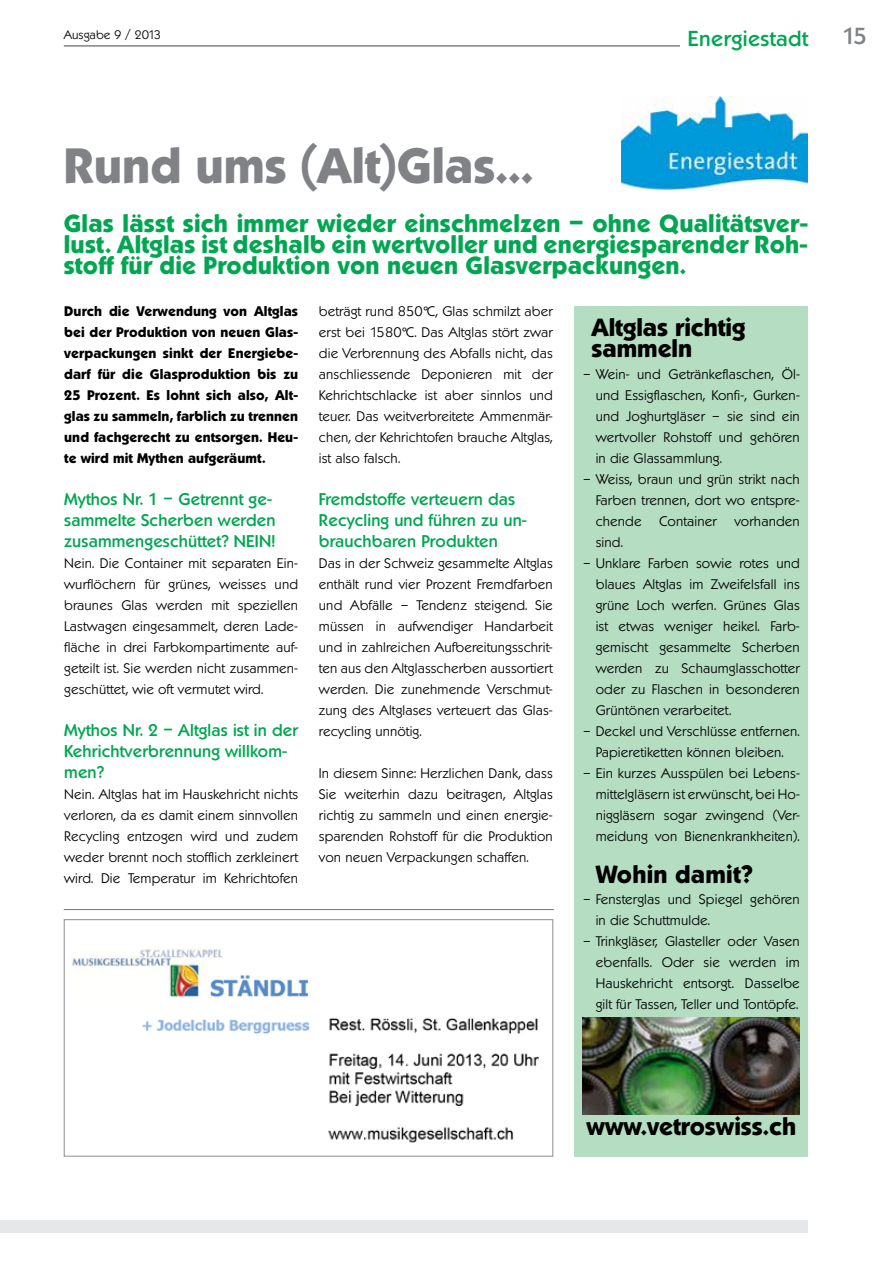
<style>
.page{position:relative;width:893px;height:1263px;background:#fff}
.page>*{position:absolute;margin:0;border:0;box-sizing:border-box;transform-origin:0 0}
.t1{font:700 48px "Koblenz TS";color:#808285}
.t2{font:700 24px/21px "Koblenz TS";letter-spacing:.01em;color:#00a651;text-align:justify}
.t3{font:700 24px/21px "Koblenz TS";color:#000}
.t4{font:500 22.5px "Koblenz TS";color:#808285}
.t5{font:500 21px "Koblenz TS";letter-spacing:.02em;color:#00a651}
.t6{font:500 16.5px/21px "Koblenz TS";letter-spacing:.01em;color:#00a651}
.t7{font:300 13.5px/21px "Koblenz TS";letter-spacing:.01em;color:#000;text-align:justify}
.t8{font:700 13.5px/21px "Koblenz TS";letter-spacing:.01em;color:#000;text-align:justify}
.t9{font:300 12px "Koblenz TS";color:#000}
</style>
<div class="page">
<div style="left:0;top:1220px;width:808px;height:13px;background:#e6e7e8"></div>
<hr style="left:64px;top:45px;width:744px;height:2px;background:#808285">
<img style="left:621px;top:96px;width:187px;height:94px">
<div style="left:680px;top:31px;width:128px;height:34px;background:#fff"></div>
<hr style="left:64px;top:909px;width:490px;height:1px;background:#808285">
<div style="left:574px;top:306px;width:234px;height:851px;background:#b4ddc1"></div>
<img style="left:583px;top:1017px;width:217px;height:97px">
<img style="left:72px;top:948px;width:467px;height:195px">
<div style="left:64px;top:919px;width:489px;height:238px;border:1px solid #97999c"></div>
<p class="t9" style="left:64px;top:28px;width:99px">Ausgabe 9 / 2013</p>
<h3 class="t5" style="left:688px;top:26px;width:121px">Energiestadt</h3>
<h3 class="t4" style="left:842px;top:23px;width:27px">15</h3>
<h1 class="t1" style="left:64px;top:136px;width:471px">Rund ums (Alt)Glas...</h1>
<h2 class="t2" style="left:64px;top:213px;width:746px">Glas lässt sich immer wieder einschmelzen – ohne Qualitätsver&shy;lust. Altglas ist deshalb ein wertvoller und energiesparender Roh&shy;stoff für die Produktion von neuen Glasverpackungen.</h2>
<h2 class="t3" style="left:591px;top:317px;width:156px">Altglas richtig sammeln</h2>
<p class="t7" style="left:596px;top:364px;width:206px;text-indent:-13px">– Wein- und Getränkeflaschen, Öl&shy;und Essigflaschen, Konfi-, Gurken&shy;und Joghurtgläser – sie sind ein wertvoller Rohstoff und gehören in die Glassammlung.</p>
<p class="t7" style="left:596px;top:469px;width:206px;text-indent:-13px">– Weiss, braun und grün strikt nach Farben trennen, dort wo entspre&shy;chende</p>
<p class="t8" style="left:64px;top:301px;width:235px">Durch die Verwendung von Altglas bei der Produktion von neuen Glas&shy;verpackungen sinkt der Energiebe&shy;darf für die Glasproduktion bis zu 25 Prozent. Es lohnt sich also, Alt&shy;glas zu sammeln, farblich zu trennen und fachgerecht zu entsorgen. Heu&shy;te wird mit Mythen aufgeräumt.</p>
<p class="t6" style="left:64px;top:489px;width:213px">Mythos Nr. 1 – Getrennt ge&shy;sammelte Scherben werden zusammengeschüttet? NEIN!</p>
<p class="t7" style="left:64px;top:553px;width:235px">Nein. Die Container mit separaten Ein&shy;wurflöchern für grünes, weisses und braunes Glas werden mit speziellen Lastwagen eingesammelt, deren Lade&shy;fläche in drei Farbkompartimente auf&shy;geteilt ist. Sie werden nicht zusammen&shy;geschüttet, wie oft vermutet wird.</p>
<p class="t6" style="left:64px;top:720px;width:235px">Mythos Nr. 2 – Altglas ist in der<br>Kehrichtverbrennung willkom&shy;men?</p>
<p class="t7" style="left:64px;top:784px;width:235px">Nein. Altglas hat im Hauskehricht nichts verloren, da es damit einem sinnvollen Recycling entzogen wird und zudem weder brennt noch stofflich zerkleinert wird. Die Temperatur im Kehrichtofen</p>
<p class="t7" style="left:319px;top:301px;width:235px">beträgt rund 850°C, Glas schmilzt aber erst bei 1580°C. Das Altglas stört zwar die Verbrennung des Abfalls nicht, das anschliessende Deponieren mit der Kehrichtschlacke ist aber sinnlos und teuer. Das weitverbreitete Ammenmär&shy;chen, der Kehrichtofen brauche Altglas, ist also falsch.</p>
<p class="t6" style="left:319px;top:489px;width:210px">Fremdstoffe verteuern das<br>Recycling und führen zu un&shy;brauchbaren Produkten</p>
<p class="t7" style="left:319px;top:553px;width:235px">Das in der Schweiz gesammelte Altglas enthält rund vier Prozent Fremdfarben und Abfälle – Tendenz steigend. Sie müssen in aufwendiger Handarbeit und in zahlreichen Aufbereitungsschrit&shy;ten aus den Altglasscherben aussortiert werden. Die zunehmende Verschmut&shy;zung des Altglases verteuert das Glas&shy;recycling unnötig.</p>
<p class="t7" style="left:319px;top:763px;width:235px">In diesem Sinne: Herzlichen Dank, dass Sie weiterhin dazu beitragen, Altglas richtig zu sammeln und einen energie&shy;sparenden Rohstoff für die Produktion von neuen Verpackungen schaffen.</p>
<p class="t7" style="left:659px;top:511px;width:59px">Container</p>
<p class="t7" style="left:734px;top:511px;width:67px">vorhanden</p>
<p class="t7" style="left:596px;top:532px;width:29px">sind.</p>
<p class="t7" style="left:596px;top:553px;width:206px;text-indent:-13px">– Unklare Farben sowie rotes und blaues Altglas im Zweifelsfall ins grüne Loch werfen. Grünes Glas ist etwas weniger heikel. Farb&shy;gemischt gesammelte Scherben werden zu Schaumglasschotter oder zu Flaschen in besonderen Grüntönen verarbeitet.</p>
<p class="t7" style="left:583px;top:721px;width:218px;text-align:center">– Deckel und Verschlüsse entfernen.<br>Papieretiketten können bleiben.</p>
<p class="t7" style="left:596px;top:763px;width:206px;text-indent:-13px">– Ein kurzes Ausspülen bei Lebens&shy;mittelgläsern ist erwünscht, bei Ho&shy;niggläsern sogar zwingend (Ver&shy;meidung von Bienenkrankheiten).</p>
<h2 class="t3" style="left:596px;top:864px;width:159px">Wohin damit?</h2>
<p class="t7" style="left:596px;top:889px;width:206px;text-indent:-13px">– Fensterglas und Spiegel gehören in die Schuttmulde.</p>
<p class="t7" style="left:596px;top:931px;width:206px;text-indent:-13px">– Trinkgläser, Glasteller oder Vasen ebenfalls. Oder sie werden im Hauskehricht entsorgt. Dasselbe gilt für Tassen, Teller und Tontöpfe.</p>
<h2 class="t3" style="left:587px;top:1116px;width:211px">www.vetroswiss.ch</h2>
</div>
